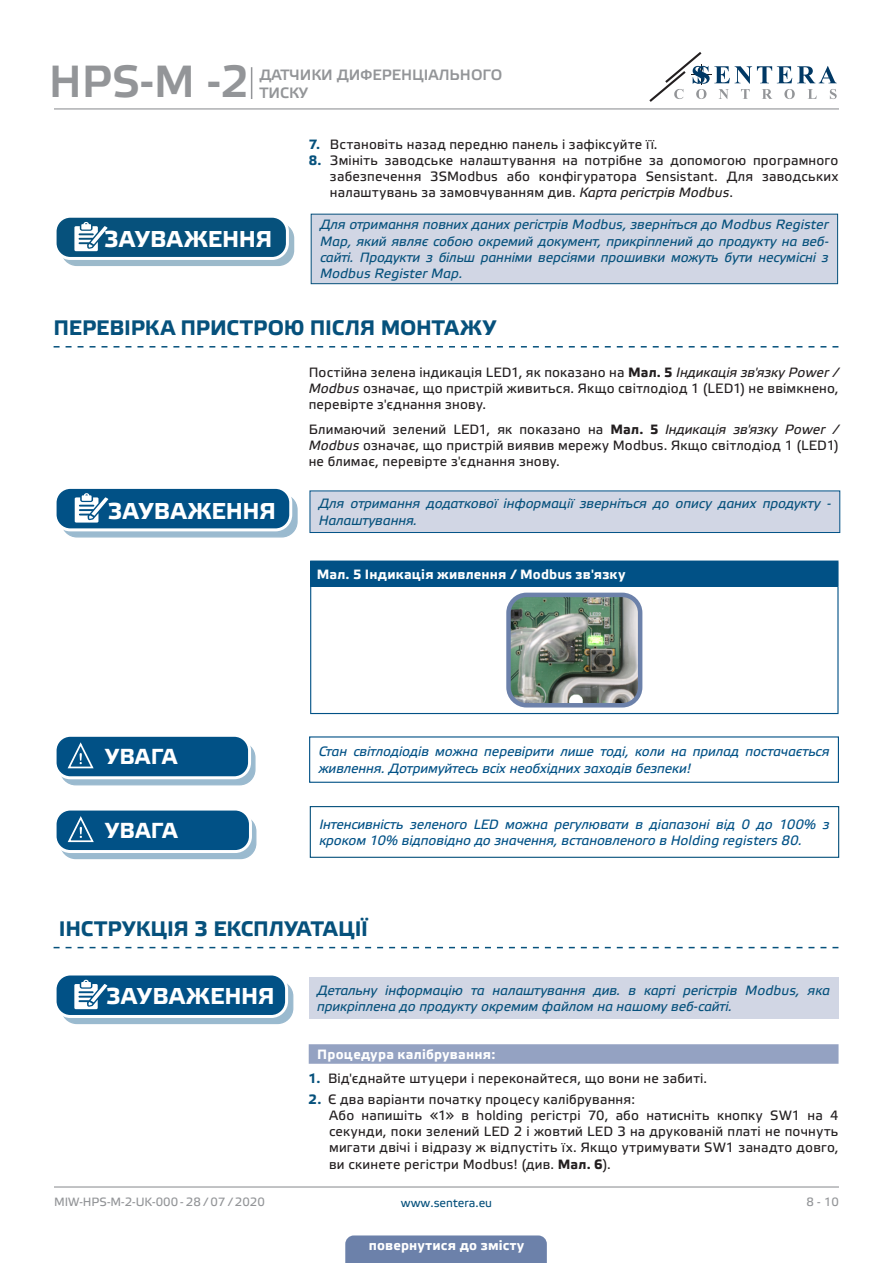
<style>
.page{position:relative;width:893px;height:1263px;background:#fff}
.page>*{position:absolute;margin:0;border:0;box-sizing:border-box;transform-origin:0 0}
.t1{font:45px "Etelka Medium Pro";color:#939598}
.t2{font:700 22.95px "Etelka Text Pro";letter-spacing:.01em;color:#fff}
.t3{font:700 21.75px "Etelka Text Pro";letter-spacing:.015em;color:#fff}
.t4{font:700 21px "Etelka Text Pro";letter-spacing:-.005em;color:#06517c}
.t5{font:15px "Etelka Medium Pro";color:#939598}
.Numbering{font:13.5px/16.2px "Etelka Text Pro";letter-spacing:.015em;color:#231f20;text-align:justify}
.attention{font:italic 13.5px/16.2px "Etelka Text Pro";letter-spacing:-.005em;color:#06517c}
.bullet{font:13.5px/16.2px "Etelka Text Pro";letter-spacing:.015em;color:#231f20;text-align:justify}
.attention-2{font:italic 13.5px/16.2px "Etelka Text Pro";letter-spacing:-.005em;color:#015186}
.table_text{font:700 13.5px "Etelka Text Pro";letter-spacing:.015em;color:#fff}
.Number-roman{font:700 13.5px "Etelka Text Pro";letter-spacing:.02em;color:#fff}
.t6{font:12px "Etelka Text Pro";color:#939598}
.t7{font:12px "Etelka Text Pro";color:#06517c}
.s1{font-weight:700;color:#06517c}
.s2{font-style:italic}
.s3{font-weight:700}
</style>
<div class="page">
<hr style="left:54px;top:108px;width:785px;height:1px;background:#939598">
<hr style="left:54px;top:1186px;width:785px;height:1px;background:#939598">
<svg style="left:649px;top:52px;width:188px;height:50px"></svg>
<div style="left:345px;top:1235px;width:202px;height:28px;background:#6c81aa"></div>
<svg style="left:54px;top:346px;width:784px;height:1px"></svg>
<svg style="left:54px;top:947px;width:784px;height:1px"></svg>
<div style="left:309px;top:1044px;width:529px;height:20px;background:#94a2c2"></div>
<div style="left:311px;top:214px;width:527px;height:70px;background:#d1d6e4"></div>
<div style="left:311px;top:214px;width:527px;height:70px;border:1px solid #06517c"></div>
<div style="left:62px;top:223px;width:232px;height:42px;background:#9cbacb;border-radius:15px"></div>
<div style="left:61px;top:223px;width:233px;height:43px;border:1px solid #06517c;border-radius:15px"></div>
<div style="left:55px;top:216px;width:232px;height:42px;background:#06517c;border-radius:15px"></div>
<div style="left:54px;top:215px;width:235px;height:45px;border:3px solid #fff;border-radius:15px"></div>
<svg style="left:74px;top:222px;width:40px;height:37px"></svg>
<svg style="left:62px;top:494px;width:235px;height:43px"></svg>
<div style="left:61px;top:494px;width:237px;height:43px;border:1px solid #015186;border-radius:15px"></div>
<div style="left:55px;top:487px;width:236px;height:43px;background:#015186;border-radius:15px"></div>
<div style="left:54px;top:486px;width:238px;height:45px;border:3px solid #fff;border-radius:15px"></div>
<svg style="left:75px;top:493px;width:40px;height:38px"></svg>
<div style="left:310px;top:491px;width:530px;height:41px;background:#d1d6e4"></div>
<div style="left:310px;top:490px;width:530px;height:43px;border:1px solid #015186"></div>
<div style="left:311px;top:561px;width:527px;height:26px;background:#015186"></div>
<hr style="left:310px;top:560px;width:528px;height:2px;background:#015186">
<svg style="left:310px;top:562px;width:1px;height:25px"></svg>
<hr style="left:310px;top:587px;width:1px;height:126px;background:#015186">
<hr style="left:837px;top:587px;width:1px;height:126px;background:#015186">
<hr style="left:310px;top:713px;width:528px;height:1px;background:#015186">
<img style="left:511px;top:598px;width:126px;height:107px">
<div style="left:506px;top:593px;width:136px;height:114px;border:4px solid #6c81aa;border-radius:18px"></div>
<div style="left:60px;top:742px;width:195px;height:43px;background:linear-gradient(to right,#9abacf,#9bbbd0);border-radius:15px"></div>
<div style="left:60px;top:742px;width:196px;height:43px;border:1px solid #015186;border-radius:15px"></div>
<div style="left:55px;top:735px;width:195px;height:43px;background:#015186;border-radius:15px"></div>
<div style="left:54px;top:734px;width:197px;height:45px;border:3px solid #fff;border-radius:15px"></div>
<svg style="left:66px;top:742px;width:38px;height:36px"></svg>
<div style="left:309px;top:736px;width:530px;height:47px;border:1px solid #015186"></div>
<div style="left:60px;top:816px;width:196px;height:42px;background:#9abacf;border-radius:15px"></div>
<div style="left:60px;top:815px;width:196px;height:44px;border:1px solid #015186;border-radius:15px"></div>
<div style="left:55px;top:809px;width:195px;height:42px;background:#015186;border-radius:15px"></div>
<div style="left:54px;top:807px;width:198px;height:46px;border:3px solid #fff;border-radius:15px"></div>
<svg style="left:66px;top:816px;width:38px;height:36px"></svg>
<div style="left:310px;top:806px;width:529px;height:52px;border:1px solid #06517c"></div>
<div style="left:62px;top:981px;width:231px;height:42px;background:#9abacf;border-radius:15px"></div>
<div style="left:61px;top:980px;width:232px;height:44px;border:1px solid #015186;border-radius:15px"></div>
<div style="left:55px;top:974px;width:232px;height:42px;background:#015186;border-radius:15px"></div>
<div style="left:54px;top:972px;width:234px;height:46px;border:3px solid #fff;border-radius:15px"></div>
<svg style="left:74px;top:980px;width:40px;height:37px"></svg>
<div style="left:309px;top:977px;width:529px;height:42px;background:#d1d6e4"></div>
<hr style="left:251px;top:67px;width:1px;height:32px;background:#939598">
<h1 class="t1" style="left:49px;top:57px;width:202px">HPS-M -2</h1>
<p class="t5" style="left:259px;top:66px;width:244px">ДАТЧИКИ ДИФЕРЕНЦІАЛЬНОГО</p>
<p class="t5" style="left:259px;top:84px;width:50px">ТИСКУ</p>
<p class="t2" style="left:104px;top:226px;width:170px">ЗАУВАЖЕННЯ</p>
<p class="Numbering" style="left:309px;top:137px;width:350px"><span class="s1">7.</span> Встановіть назад передню панель і зафіксуйте її.</p>
<p class="Numbering" style="left:330px;top:153px;width:510px;text-indent:-21px"><span class="s1">8.</span> Змініть заводське налаштування на потрібне за допомогою програмного забезпечення 3SModbus або конфігуратора Sensistant. Для заводських налаштувань за замовчуванням див. <span class="s2">Карта регістрів Modbus</span>.</p>
<p class="attention" style="left:320px;top:218px;width:510px;text-align:justify">Для отримання повних даних регістрів Modbus, зверніться до Modbus Register Map, який являє собою окремий документ, прикріплений до продукту на веб&shy;сайті. Продукти з більш ранніми версіями прошивки можуть бути несумісні з Modbus Register Map.</p>
<p class="t4" style="left:54px;top:316px;width:444px">ПЕРЕВІРКА ПРИСТРОЮ ПІСЛЯ МОНТАЖУ</p>
<p class="bullet" style="left:309px;top:365px;width:531px">Постійна зелена індикація LED1, як показано на <span class="s3">Мал. 5</span> <span class="s2">Індикація зв'язку Power / Modbus</span> означає, що пристрій живиться. Якщо світлодіод 1 (LED1) не ввімкнено, перевірте з'єднання знову.</p>
<p class="bullet" style="left:309px;top:422px;width:531px">Блимаючий зелений LED1, як показано на <span class="s3">Мал. 5</span> <span class="s2">Індикація зв'язку Power / Modbus</span> означає, що пристрій виявив мережу Modbus. Якщо світлодіод 1 (LED1) не блимає, перевірте з'єднання знову.</p>
<p class="t2" style="left:108px;top:498px;width:170px">ЗАУВАЖЕННЯ</p>
<p class="attention" style="left:319px;top:496px;width:514px">Для отримання додаткової інформації зверніться до опису даних продукту -<br>Налаштування.</p>
<p class="table_text" style="left:317px;top:567px;width:310px">Мал. 5 Індикація живлення / Modbus зв'язку</p>
<p class="t3" style="left:105px;top:744px;width:74px">УВАГА</p>
<p class="attention-2" style="left:319px;top:744px;width:512px">Стан світлодіодів можна перевірити лише тоді, коли на прилад постачається живлення. Дотримуйтесь всіх необхідних заходів безпеки!</p>
<p class="t3" style="left:105px;top:818px;width:74px">УВАГА</p>
<p class="attention-2" style="left:319px;top:817px;width:512px">Інтенсивність зеленого LED можна регулювати в діапазоні від 0 до 100% з кроком 10% відповідно до значення, встановленого в Holding registers 80.</p>
<p class="t4" style="left:59px;top:917px;width:311px">ІНСТРУКЦІЯ З ЕКСПЛУАТАЦІЇ</p>
<p class="t2" style="left:106px;top:983px;width:170px">ЗАУВАЖЕННЯ</p>
<p class="attention" style="left:317px;top:983px;width:514px">Детальну інформацію та налаштування див. в карті регістрів Modbus, яка прикріплена до продукту окремим файлом на нашому веб-сайті.</p>
<p class="Number-roman" style="left:317px;top:1046px;width:180px">Процедура калібрування:</p>
<p class="Numbering" style="left:309px;top:1071px;width:400px"><span class="s1">1.</span> Від'єднайте штуцери і переконайтеся, що вони не забиті.</p>
<p class="Numbering" style="left:309px;top:1092px;width:328px"><span class="s1">2.</span> Є два варіанти початку процесу калібрування:</p>
<p class="Numbering" style="left:329px;top:1108px;width:511px">Або напишіть «1» в holding регістрі 70, або натисніть кнопку SW1 на 4 секунди, поки зелений LED 2 і жовтий LED 3 на друкованій платі не почнуть мигати двічі і відразу ж відпустіть їх. Якщо утримувати SW1 занадто довго, ви скинете регістри Modbus! (див. <span class="s3">Мал. 6</span>).</p>
<p class="t6" style="left:54px;top:1195px;width:212px">MIW-HPS-M-2-UK-000 - 28 / 07 / 2020</p>
<p class="t7" style="left:401px;top:1196px;width:93px">www.sentera.eu</p>
<p class="t6" style="left:806px;top:1195px;width:34px">8 - 10</p>
<p class="table_text" style="left:369px;top:1238px;width:157px">повернутися до змісту</p>
</div>
